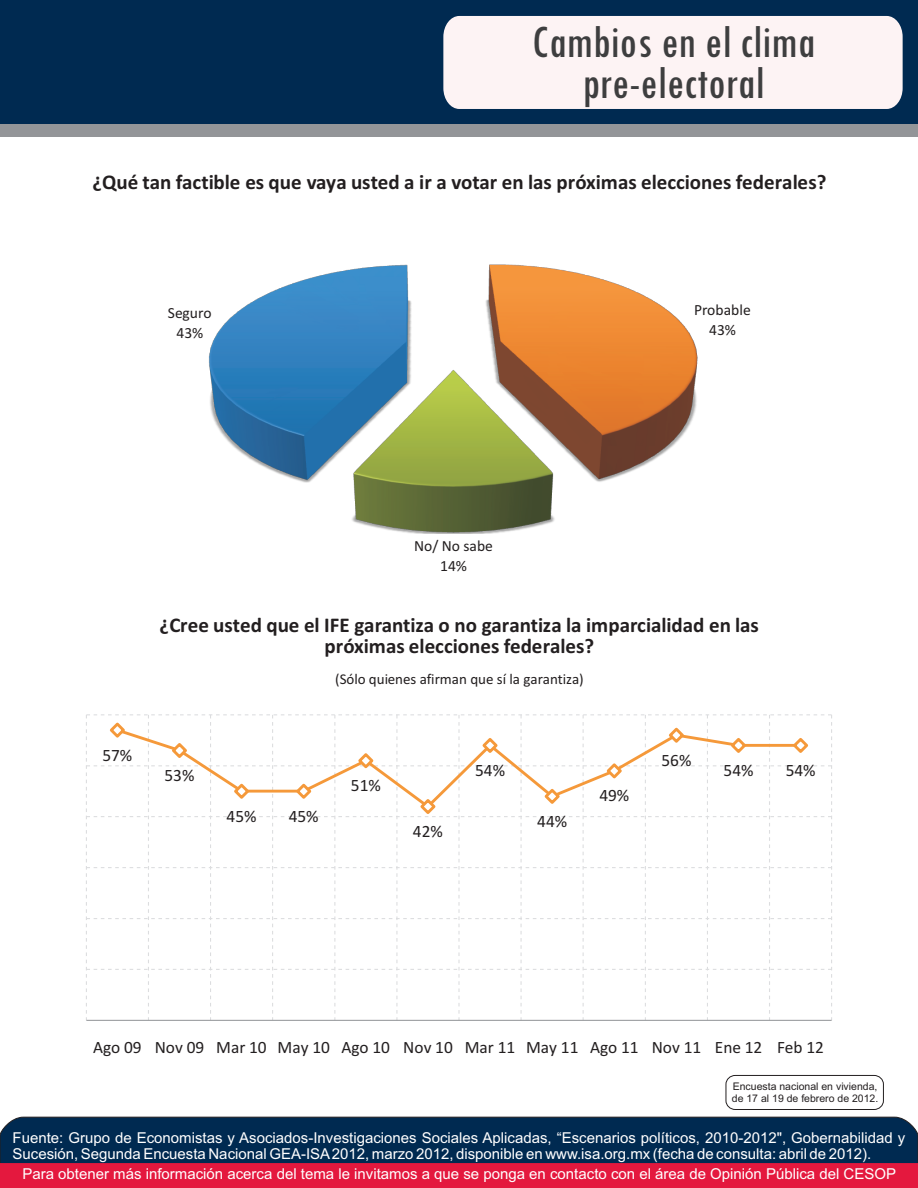
<style>
.page{position:relative;width:918px;height:1188px;background:#fff}
.page>*{position:absolute;margin:0;border:0;box-sizing:border-box;transform-origin:0 0}
.t1{font:condensed 48px/41px "Tw Cen";color:#3e3e3f;text-align:center}
.t2{font:700 21px "Calibri";color:#231f20}
.t3{font:18px "Calibri";color:#fff}
.t4{font:17.4px "Calibri";color:#231f20}
.t5{font:15.6px/19.2px "Calibri";color:#231f20;text-align:center}
.t6{font:15px/16.8px "Arial";color:#fff}
.t7{font:15px "Calibri";color:#231f20}
.t8{font:10.5px/11.7px "Arial";color:#231f20}
.s1{font-style:italic}
</style>
<div class="page">
<div style="left:0;top:0;width:918px;height:125px;background:#002a51"></div>
<div style="left:0;top:125px;width:918px;height:12px;background:#939598"></div>
<div style="left:726px;top:1075px;width:158px;height:35px;border:1px solid #231f20;border-radius:9px"></div>
<div style="left:0;top:1117px;width:918px;height:46px;background:#002a51"></div>
<div style="left:0;top:1163px;width:918px;height:25px;background:#e4183e"></div>
<img style="left:208px;top:264px;width:490px;height:270px">
<hr style="left:86px;top:1020px;width:746px;height:1px;background:#999b9e">
<svg style="left:86px;top:714px;width:746px;height:306px"></svg>
<div style="left:443px;top:16px;width:460px;height:93px;background:#fdf3f4"></div>
<h1 class="t1" style="left:532px;top:26px;width:285px">Cambios en el clima pre-electoral</h1>
<h2 class="t2" style="left:92px;top:173px;width:736px">¿Qué tan factible es que vaya usted a ir a votar en las próximas elecciones federales?</h2>
<p class="t5" style="left:168px;top:305px;width:45px">Seguro<br>43%</p>
<p class="t5" style="left:694px;top:302px;width:58px">Probable<br>43%</p>
<p class="t5" style="left:414px;top:538px;width:80px">No/ No sabe<br>14%</p>
<p class="t4" style="left:102px;top:748px;width:31px">57%</p>
<h2 class="t2" style="left:160px;top:616px;width:601px">¿Cree usted que el IFE garantiza o no garantiza la imparcialidad en las</h2>
<p class="t7" style="left:335px;top:673px;width:250px">(Sólo quienes afirman que sí la garantiza)</p>
<h2 class="t2" style="left:324px;top:638px;width:271px">próximas elecciones federales?</h2>
<p class="t4" style="left:164px;top:768px;width:31px">53%</p>
<p class="t4" style="left:227px;top:809px;width:31px">45%</p>
<p class="t4" style="left:289px;top:809px;width:31px">45%</p>
<p class="t4" style="left:351px;top:778px;width:31px">51%</p>
<p class="t4" style="left:413px;top:824px;width:31px">42%</p>
<p class="t4" style="left:475px;top:763px;width:31px">54%</p>
<p class="t4" style="left:537px;top:814px;width:31px">44%</p>
<p class="t4" style="left:599px;top:788px;width:31px">49%</p>
<p class="t4" style="left:661px;top:753px;width:31px">56%</p>
<p class="t4" style="left:724px;top:763px;width:31px">54%</p>
<p class="t4" style="left:786px;top:763px;width:31px">54%</p>
<p class="t4" style="left:93px;top:1040px;width:732px">Ago 09 Nov 09 Mar 10 May 10 Ago 10 Nov 10 Mar 11 May 11 Ago 11 Nov 11 Ene 12 Feb 12</p>
<p class="t8" style="left:732px;top:1082px;width:148px">Encuesta nacional en vivienda, de 17 al 19 de febrero de 2012.</p>
<p class="t6" style="left:13px;top:1130px;width:894px">Fuente: Grupo de Economistas y Asociados-Investigaciones Sociales Aplicadas, “Escenarios políticos, 2010-2012", Gobernabilidad y<br>Sucesión, Segunda Encuesta Nacional GEA-ISA2012, marzo 2012, disponible en www.isa.org.mx (fecha de consulta: abril de 2012).</p>
<p class="t3" style="left:13px;top:1139px;width:539px">Fuente: <span class="s1">Reforma</span>, "Rechazan estado 32", 19 de junio de 2010, p.2 (ciudad).</p>
<p class="t6" style="left:22px;top:1167px;width:875px">Para obtener más información acerca del tema le invitamos a que se ponga en contacto con el área de Opinión Pública del CESOP</p>
</div>
